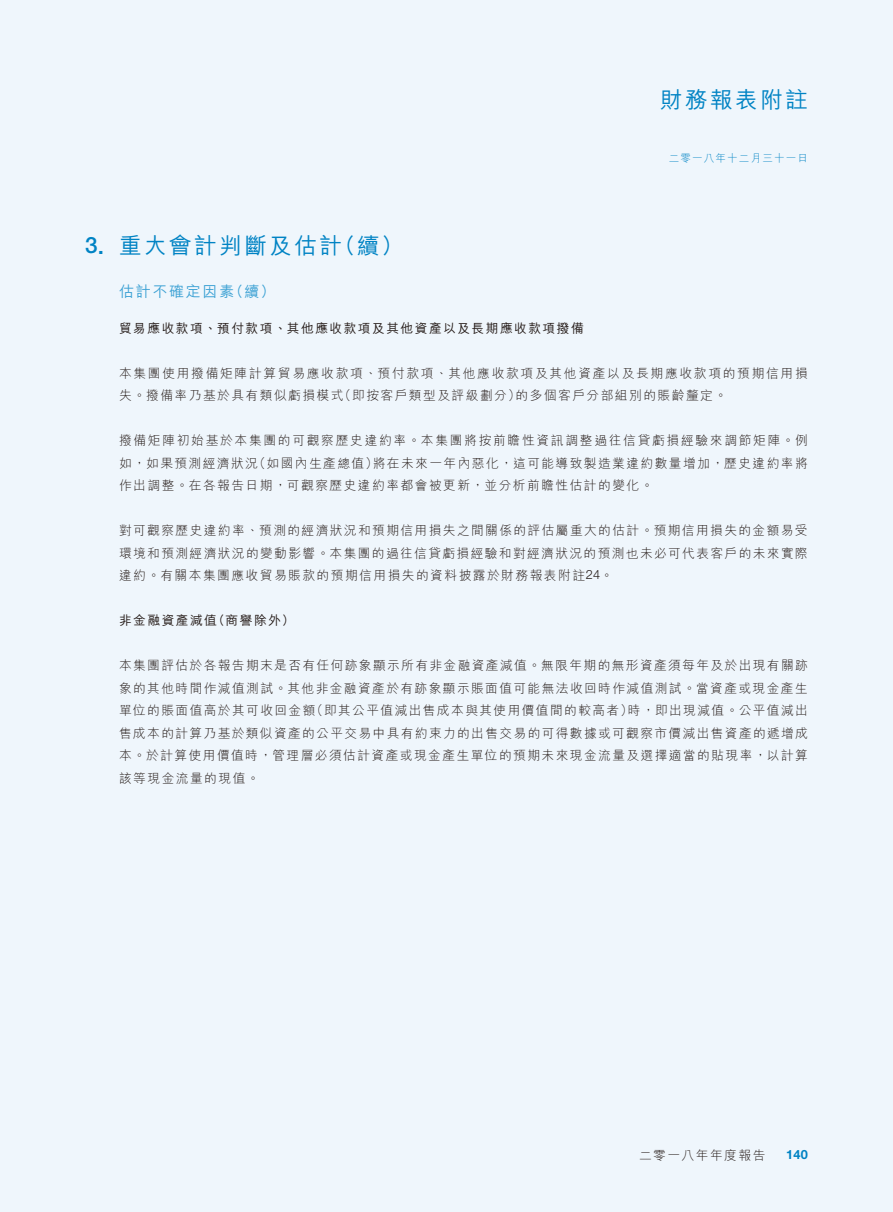
<style>
.page{position:relative;width:893px;height:1212px;background:#eff6fc}
.page>*{position:absolute;margin:0;border:0;box-sizing:border-box;transform-origin:0 0}
.t1{font:500 22.5px "M Hei HK";letter-spacing:.115em;color:#0083c4}
.t2{font:500 22.5px "Helvetica Neue";color:#0083c4}
.t3{font:500 15px "M Hei HK";letter-spacing:.115em;color:#3ca1d4}
.t4{font:300 12.75px/22.5px "M Hei HK";letter-spacing:.11em;color:#231916}
.t5{font:300 12.75px/22.5px "M Hei HK";letter-spacing:.135em;color:#231916}
.t6{font:500 12.75px "M Hei HK";letter-spacing:.115em;color:#231916}
.t7{font:700 12.75px "Helvetica Neue";color:#0083c4}
.t8{font:300 10.5px "M Hei HK";letter-spacing:.115em;color:#0083c4}
.s1{font-family:"Helvetica Neue"}
</style>
<div class="page">
<h1 class="t1" style="left:660px;top:84px;width:149px">財務報表附註</h1>
<p class="t8" style="left:669px;top:151px;width:141px">二零一八年十二月三十一日</p>
<h1 class="t2" style="left:85px;top:232px;width:21px">3.</h1>
<h1 class="t1" style="left:119px;top:229px;width:225px">重大會計判斷及估計</h1>
<h1 class="t1" style="left:333px;top:229px;width:72px">（續(</h1>
<p class="t3" style="left:119px;top:281px;width:117px">估計不確定因素</p>
<p class="t3" style="left:228px;top:281px;width:48px">（續(</p>
<p class="t6" style="left:119px;top:319px;width:466px">貿易應收款項、預付款項、其他應收款項及其他資產以及長期應收款項撥備</p>
<p class="t5" style="left:515px;top:361px;width:294px;text-indent:-396px">本集團使用撥備矩陣計算貿易應收款項、預付款項、其他應收款項及其他資產以及長期應收款項的預期信用損的多個客戶分部組別的賬齡釐定。</p>
<p class="t4" style="left:339px;top:384px;width:183px">（即按客戶類型及評級劃分）</p>
<p class="t4" style="left:119px;top:384px;width:226px">失。撥備率乃基於具有類似虧損模式</p>
<p class="t5" style="left:119px;top:429px;width:690px;text-align:right">撥備矩陣初始基於本集團的可觀察歷史違約率。本集團將按前瞻性資訊調整過往信貸虧損經驗來調節矩陣。例將在未來一年內惡化，這可能導致製造業違約數量增加，歷史違約率將</p>
<p class="t4" style="left:253px;top:451px;width:126px">（如國內生產總值）</p>
<p class="t4" style="left:119px;top:451px;width:536px">如，如果預測經濟狀況<br>作出調整。在各報告日期，可觀察歷史違約率都會被更新，並分析前瞻性估計的變化。</p>
<p class="t4" style="left:119px;top:519px;width:690px;text-align:justify">對可觀察歷史違約率、預測的經濟狀況和預期信用損失之間關係的評估屬重大的估計。預期信用損失的金額易受環境和預測經濟狀況的變動影響。本集團的過往信貸虧損經驗和對經濟狀況的預測也未必可代表客戶的未來實際違約。有關本集團應收貿易賬款的預期信用損失的資料披露於財務報表附註<span class="s1">24</span>。</p>
<p class="t6" style="left:212px;top:611px;width:84px">（商譽除外(</p>
<p class="t6" style="left:119px;top:611px;width:99px">非金融資產減值</p>
<p class="t4" style="left:119px;top:654px;width:690px;text-align:right">本集團評估於各報告期末是否有任何跡象顯示所有非金融資產減值。無限年期的無形資產須每年及於出現有關跡象的其他時間作減值測試。其他非金融資產於有跡象顯示賬面值可能無法收回時作減值測試。當資產或現金產生時，即出現減值。公平值減出</p>
<p class="t4" style="left:119px;top:699px;width:691px">單位的賬面值高於其可收回金額<br>售成本的計算乃基於類似資產的公平交易中具有約束力的出售交易的可得數據或可觀察市價減出售資產的遞增成本。於計算使用價值時，管理層必須估計資產或現金產生單位的預期未來現金流量及選擇適當的貼現率，以計算該等現金流量的現值。</p>
<p class="t4" style="left:310px;top:699px;width:324px">（即其公平值減出售成本與其使用價值間的較高者）</p>
<p class="t4" style="left:639px;top:1143px;width:128px">二零一八年年度報告</p>
<p class="t7" style="left:786px;top:1147px;width:23px">140</p>
</div>
